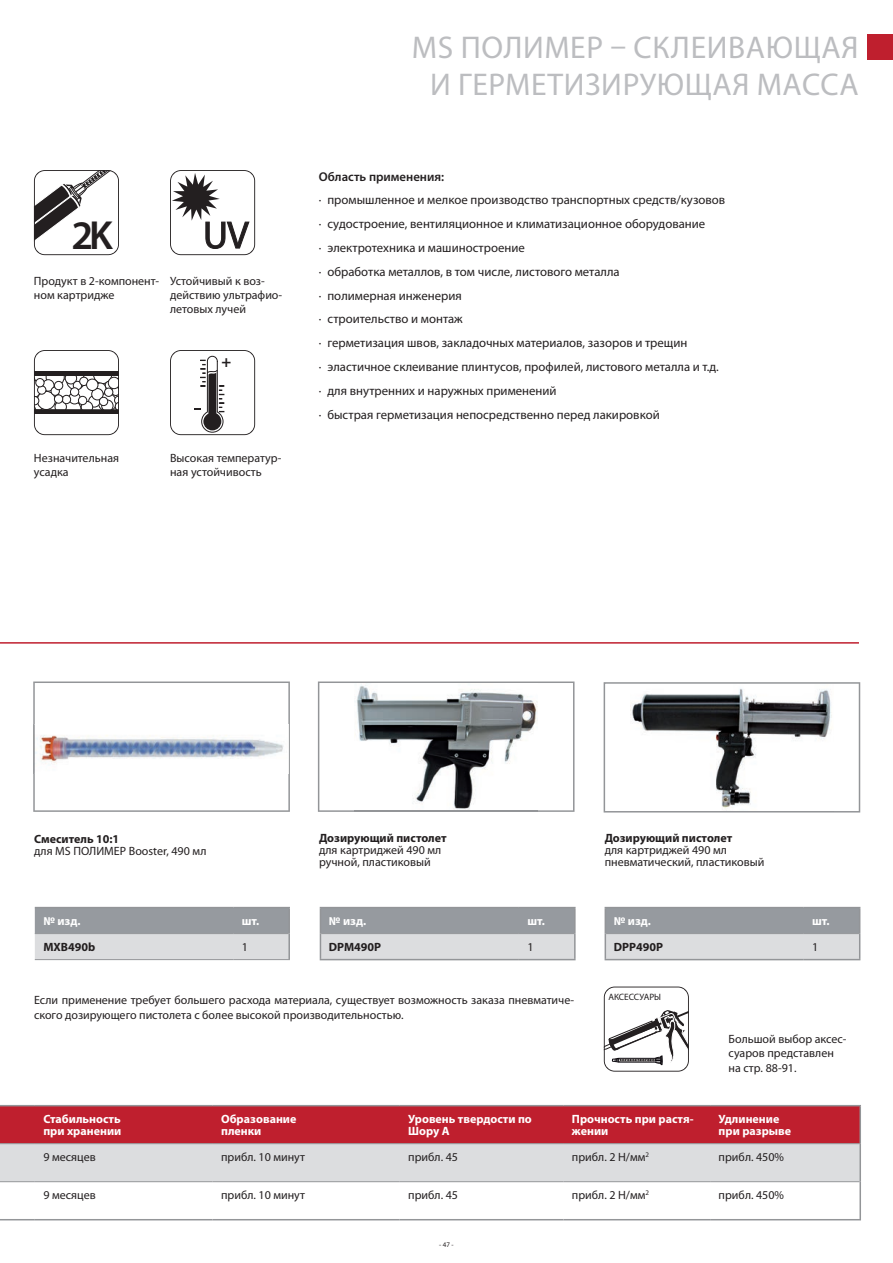
<style>
.page{position:relative;width:893px;height:1263px;background:#fff}
.page>*{position:absolute;margin:0;border:0;box-sizing:border-box;transform-origin:0 0}
.t1{font:600 40.8px "Myriad Pro";color:#231f20}
.t2{font:31.5px/37.8px "Myriad Pro";letter-spacing:.02em;color:#bcbdc0;text-align:center}
.t3{font:700 16.5px "Myriad Pro";color:#231f20}
.t4{font:12.75px/23.9px "Myriad Pro";color:#231f20}
.t5{font:600 12.75px "Myriad Pro";color:#231f20}
.t6{font:12px/14.4px "Myriad Pro";color:#231f20}
.t7{font:700 12px/12px "Myriad Pro";color:#fff}
.t8{font:700 12px "Myriad Pro";color:#231f20}
.t9{font:9.3px "Myriad Pro";color:#231f20}
.t10{font:7.05px "Myriad Pro";color:#231f20}
</style>
<div class="page">
<svg style="left:0;top:1106px;width:859px;height:77px;background:#cd7f88"></svg>
<hr style="left:0;top:1143px;width:35px;height:1px;background:#939598">
<hr style="left:35px;top:1143px;width:178px;height:1px;background:#939598">
<hr style="left:213px;top:1143px;width:187px;height:1px;background:#939598">
<hr style="left:400px;top:1143px;width:163px;height:1px;background:#939598">
<hr style="left:563px;top:1143px;width:147px;height:1px;background:#939598">
<hr style="left:710px;top:1143px;width:149px;height:1px;background:#939598">
<hr style="left:0;top:1181px;width:35px;height:1px;background:#939598">
<hr style="left:35px;top:1181px;width:178px;height:1px;background:#939598">
<hr style="left:213px;top:1181px;width:187px;height:1px;background:#939598">
<hr style="left:400px;top:1181px;width:163px;height:1px;background:#939598">
<hr style="left:563px;top:1181px;width:147px;height:1px;background:#939598">
<hr style="left:710px;top:1181px;width:149px;height:1px;background:#939598">
<hr style="left:0;top:1105px;width:35px;height:1px;background:#939598">
<hr style="left:35px;top:1105px;width:178px;height:1px;background:#939598">
<hr style="left:213px;top:1105px;width:187px;height:1px;background:#939598">
<hr style="left:400px;top:1105px;width:163px;height:1px;background:#939598">
<hr style="left:563px;top:1105px;width:147px;height:1px;background:#939598">
<hr style="left:710px;top:1105px;width:151px;height:1px;background:#939598">
<hr style="left:859px;top:1106px;width:2px;height:38px;background:#939598">
<hr style="left:859px;top:1144px;width:2px;height:38px;background:#939598">
<hr style="left:859px;top:1182px;width:2px;height:37px;background:#939598">
<hr style="left:0;top:1219px;width:35px;height:1px;background:#939598">
<hr style="left:35px;top:1219px;width:178px;height:1px;background:#939598">
<hr style="left:213px;top:1219px;width:187px;height:1px;background:#939598">
<hr style="left:400px;top:1219px;width:163px;height:1px;background:#939598">
<hr style="left:563px;top:1219px;width:147px;height:1px;background:#939598">
<hr style="left:710px;top:1219px;width:151px;height:1px;background:#939598">
<hr style="left:519px;top:907px;width:57px;height:1px;background:#939598">
<hr style="left:574px;top:908px;width:2px;height:25px;background:#939598">
<svg style="left:320px;top:907px;width:254px;height:52px;background:#b7babd"></svg>
<hr style="left:574px;top:933px;width:2px;height:26px;background:#939598">
<hr style="left:320px;top:959px;width:199px;height:1px;background:#939598">
<hr style="left:519px;top:959px;width:57px;height:1px;background:#939598">
<hr style="left:321px;top:933px;width:198px;height:1px;background:#939598">
<hr style="left:519px;top:933px;width:55px;height:1px;background:#939598">
<svg style="left:35px;top:908px;width:253px;height:51px;background:#b8bbbe"></svg>
<hr style="left:35px;top:959px;width:198px;height:1px;background:#939598">
<hr style="left:233px;top:959px;width:57px;height:1px;background:#939598">
<hr style="left:35px;top:907px;width:198px;height:1px;background:#939598">
<hr style="left:233px;top:907px;width:57px;height:1px;background:#939598">
<hr style="left:288px;top:908px;width:2px;height:25px;background:#939598">
<hr style="left:288px;top:933px;width:2px;height:26px;background:#939598">
<hr style="left:35px;top:933px;width:198px;height:1px;background:#939598">
<hr style="left:233px;top:933px;width:55px;height:1px;background:#939598">
<svg style="left:605px;top:907px;width:255px;height:52px;background:#b7babd"></svg>
<hr style="left:605px;top:959px;width:199px;height:1px;background:#939598">
<hr style="left:804px;top:959px;width:56px;height:1px;background:#939598">
<hr style="left:606px;top:933px;width:198px;height:1px;background:#939598">
<hr style="left:804px;top:933px;width:55px;height:1px;background:#939598">
<div style="left:867px;top:34px;width:26px;height:26px;background:#bf1f2e"></div>
<hr style="left:0;top:642px;width:859px;height:2px;background:#bf1f2e">
<svg style="left:318px;top:681px;width:256px;height:131px"></svg>
<svg style="left:33px;top:681px;width:257px;height:131px"></svg>
<svg style="left:604px;top:682px;width:256px;height:130px"></svg>
<svg style="left:170px;top:350px;width:85px;height:85px"></svg>
<svg style="left:170px;top:170px;width:85px;height:85px"></svg>
<svg style="left:34px;top:350px;width:85px;height:85px"></svg>
<svg style="left:34px;top:170px;width:85px;height:85px"></svg>
<img style="left:355px;top:684px;width:183px;height:127px">
<img style="left:630px;top:684px;width:204px;height:128px">
<img style="left:33px;top:724px;width:256px;height:50px">
<svg style="left:604px;top:986px;width:85px;height:85px"></svg>
<h1 class="t1" style="left:71px;top:210px;width:43px">2K</h1>
<p class="t6" style="left:34px;top:273px;width:127px">Продукт в 2-компонент&shy;ном картридже</p>
<p class="t6" style="left:170px;top:273px;width:114px">Устойчивый к воз&shy;действию ультрафио&shy;летовых лучей</p>
<h3 class="t3" style="left:221px;top:350px;width:11px">+</h3>
<p class="t6" style="left:34px;top:450px;width:87px">Незначительная усадка</p>
<p class="t6" style="left:170px;top:450px;width:113px">Высокая температур&shy;ная устойчивость</p>
<h2 class="t2" style="left:412px;top:28px;width:448px">MS ПОЛИМЕР – СКЛЕИВАЮЩАЯ<br>И ГЕРМЕТИЗИРУЮЩАЯ МАССА</h2>
<p class="t5" style="left:319px;top:168px;width:127px">Область применения:</p>
<p class="t4" style="left:319px;top:188px;width:408px">· промышленное и мелкое производство транспортных средств/кузовов · судостроение, вентиляционное и климатизационное оборудование<br>· электротехника и машиностроение<br>· обработка металлов, в том числе, листового металла<br>· полимерная инженерия<br>· строительство и монтаж<br>· герметизация швов, закладочных материалов, зазоров и трещин<br>· эластичное склеивание плинтусов, профилей, листового металла и т.д.<br>· для внутренних и наружных применений<br>· быстрая герметизация непосредственно перед лакировкой</p>
<p class="t8" style="left:34px;top:831px;width:87px">Смеситель 10:1</p>
<p class="t6" style="left:34px;top:844px;width:174px">для MS ПОЛИМЕР Booster, 490 мл</p>
<p class="t7" style="left:43px;top:915px;width:39px">№ изд.</p>
<p class="t7" style="left:242px;top:915px;width:19px">шт.</p>
<p class="t8" style="left:43px;top:939px;width:53px">MXB490b</p>
<p class="t6" style="left:242px;top:940px;width:8px">1</p>
<p class="t8" style="left:319px;top:831px;width:129px">Дозирующий пистолет</p>
<p class="t6" style="left:319px;top:844px;width:124px;line-height:12px">для картриджей 490 мл ручной, пластиковый</p>
<p class="t7" style="left:329px;top:915px;width:39px">№ изд.</p>
<p class="t7" style="left:527px;top:915px;width:19px">шт.</p>
<p class="t8" style="left:329px;top:939px;width:54px">DPM490P</p>
<p class="t6" style="left:527px;top:940px;width:8px">1</p>
<p class="t8" style="left:605px;top:831px;width:129px">Дозирующий пистолет</p>
<p class="t6" style="left:605px;top:844px;width:161px;line-height:12px">для картриджей 490 мл пневматический, пластиковый</p>
<p class="t7" style="left:614px;top:915px;width:39px">№ изд.</p>
<p class="t7" style="left:812px;top:915px;width:19px">шт.</p>
<p class="t8" style="left:614px;top:939px;width:51px">DPP490P</p>
<p class="t6" style="left:812px;top:940px;width:8px">1</p>
<p class="t6" style="left:34px;top:993px;width:541px">Если применение требует большего расхода материала, существует возможность заказа пневматиче&shy;ского дозирующего пистолета с более высокой производительностью.</p>
<p class="t9" style="left:608px;top:991px;width:54px">АКСЕССУАРЫ</p>
<p class="t6" style="left:728px;top:1031px;width:119px">Большой выбор аксес&shy;суаров представлен на стр. 88-91.</p>
<p class="t7" style="left:43px;top:1113px;width:80px">Стабильность при хранении</p>
<p class="t7" style="left:221px;top:1113px;width:77px">Образование пленки</p>
<p class="t7" style="left:408px;top:1113px;width:125px">Уровень твердости по<br>Шору A</p>
<p class="t7" style="left:572px;top:1113px;width:123px">Прочность при растя&shy;жении</p>
<p class="t7" style="left:719px;top:1113px;width:74px">Удлинение при разрыве</p>
<p class="t6" style="left:43px;top:1150px;width:54px">9 месяцев</p>
<p class="t6" style="left:221px;top:1150px;width:85px">прибл. 10 минут</p>
<p class="t6" style="left:408px;top:1150px;width:51px">прибл. 45</p>
<p class="t6" style="left:572px;top:1150px;width:79px">прибл. 2 Н/мм<sup>2</sup></p>
<p class="t6" style="left:719px;top:1150px;width:67px">прибл. 450%</p>
<p class="t6" style="left:43px;top:1188px;width:54px">9 месяцев</p>
<p class="t6" style="left:221px;top:1188px;width:85px">прибл. 10 минут</p>
<p class="t6" style="left:408px;top:1188px;width:51px">прибл. 45</p>
<p class="t6" style="left:572px;top:1188px;width:79px">прибл. 2 Н/мм<sup>2</sup></p>
<p class="t6" style="left:719px;top:1188px;width:67px">прибл. 450%</p>
<p class="t10" style="left:439px;top:1240px;width:16px">- 47 -</p>
</div>
